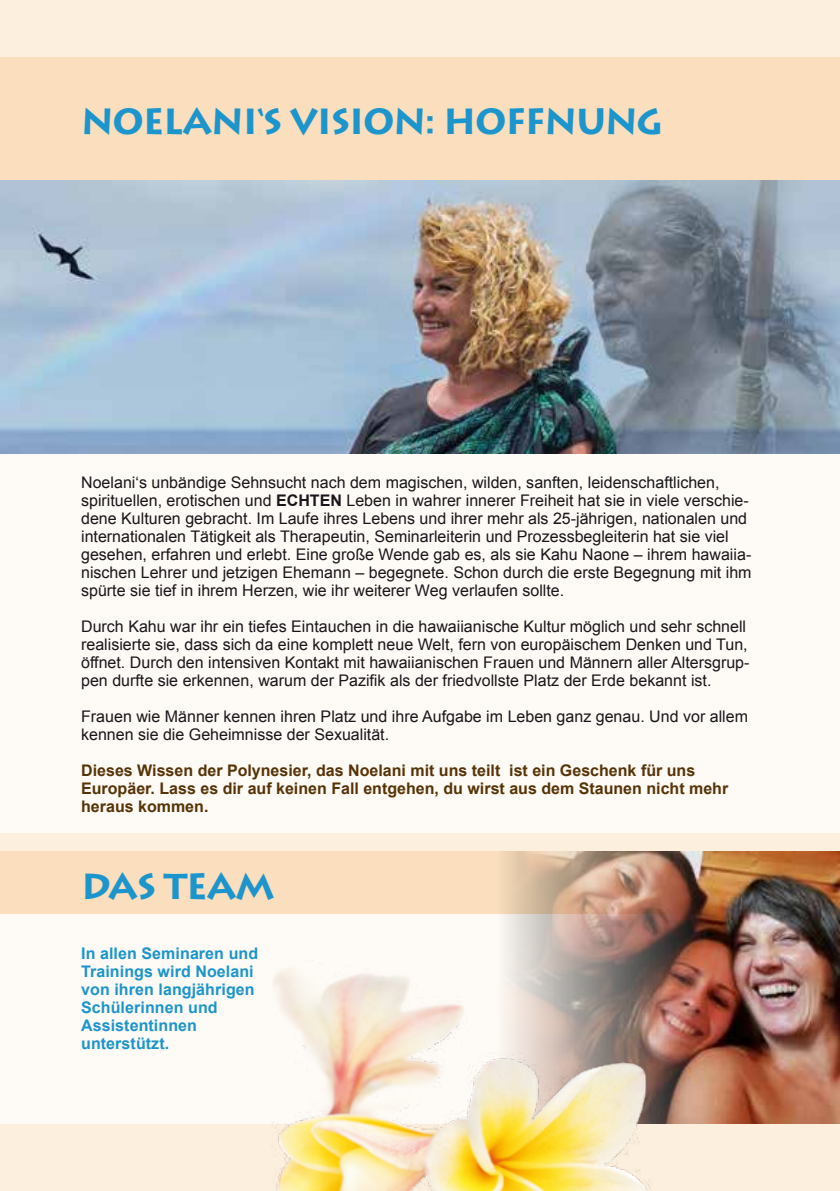
<style>
.page{position:relative;width:840px;height:1191px;background:#fff}
.page>*{position:absolute;margin:0;border:0;box-sizing:border-box;transform-origin:0 0}
.t1{font:700 36px "Lithos Pro";letter-spacing:-.03em;color:#1b95cc}
.t2{font:16px/18px "Arial";color:#1a171c}
.t3{font:700 16px/18px "Arial";color:#573407}
.t4{font:700 16px/18px "Arial";letter-spacing:.005em;color:#1b95cc}
.s1{font-weight:700}
</style>
<div class="page">
<div style="left:0;top:0;width:839px;height:1191px;background:#fdefde"></div>
<div style="left:0;top:180px;width:839px;height:652px;background:#fefaf5"></div>
<div style="left:0;top:914px;width:839px;height:209px;background:#fefaf5"></div>
<div style="left:0;top:58px;width:839px;height:122px;background:#fadebd"></div>
<div style="left:0;top:851px;width:839px;height:63px;background:#fadebd"></div>
<img style="left:506px;top:851px;width:333px;height:272px">
<img style="left:0;top:180px;width:839px;height:274px">
<img style="left:226px;top:914px;width:488px;height:277px">
<h1 class="t1" style="left:81px;top:100px;width:583px">NOELANI‘S VISION: HOFFNUNG</h1>
<p class="t2" style="left:81px;top:474px;width:671px">Noelani‘s unbändige Sehnsucht nach dem magischen, wilden, sanften, leidenschaftlichen, spirituellen, erotischen und <span class="s1">ECHTEN</span> Leben in wahrer innerer Freiheit hat sie in viele verschie&shy;dene Kulturen gebracht. Im Laufe ihres Lebens und ihrer mehr als 25-jährigen, nationalen und internationalen Tätigkeit als Therapeutin, Seminarleiterin und Prozessbegleiterin hat sie viel gesehen, erfahren und erlebt. Eine große Wende gab es, als sie Kahu Naone – ihrem hawaiia&shy;nischen Lehrer und jetzigen Ehemann – begegnete. Schon durch die erste Begegnung mit ihm spürte sie tief in ihrem Herzen, wie ihr weiterer Weg verlaufen sollte.</p>
<p class="t2" style="left:81px;top:618px;width:669px">Durch Kahu war ihr ein tiefes Eintauchen in die hawaiianische Kultur möglich und sehr schnell realisierte sie, dass sich da eine komplett neue Welt, fern von europäischem Denken und Tun, öffnet. Durch den intensiven Kontakt mit hawaiianischen Frauen und Männern aller Altersgrup&shy;pen durfte sie erkennen, warum der Pazifik als der friedvollste Platz der Erde bekannt ist.</p>
<p class="t2" style="left:81px;top:708px;width:668px">Frauen wie Männer kennen ihren Platz und ihre Aufgabe im Leben ganz genau. Und vor allem kennen sie die Geheimnisse der Sexualität.</p>
<p class="t3" style="left:81px;top:762px;width:648px">Dieses Wissen der Polynesier, das Noelani mit uns teilt ist ein Geschenk für uns<br>Europäer. Lass es dir auf keinen Fall entgehen, du wirst aus dem Staunen nicht mehr heraus kommen.</p>
<h1 class="t1" style="left:81px;top:865px;width:195px">DAS TEAM</h1>
<p class="t4" style="left:81px;top:944px;width:178px">In allen Seminaren und<br>Trainings wird Noelani von ihren langjährigen<br>Schülerinnen und<br>Assistentinnen unterstützt.</p>
</div>
